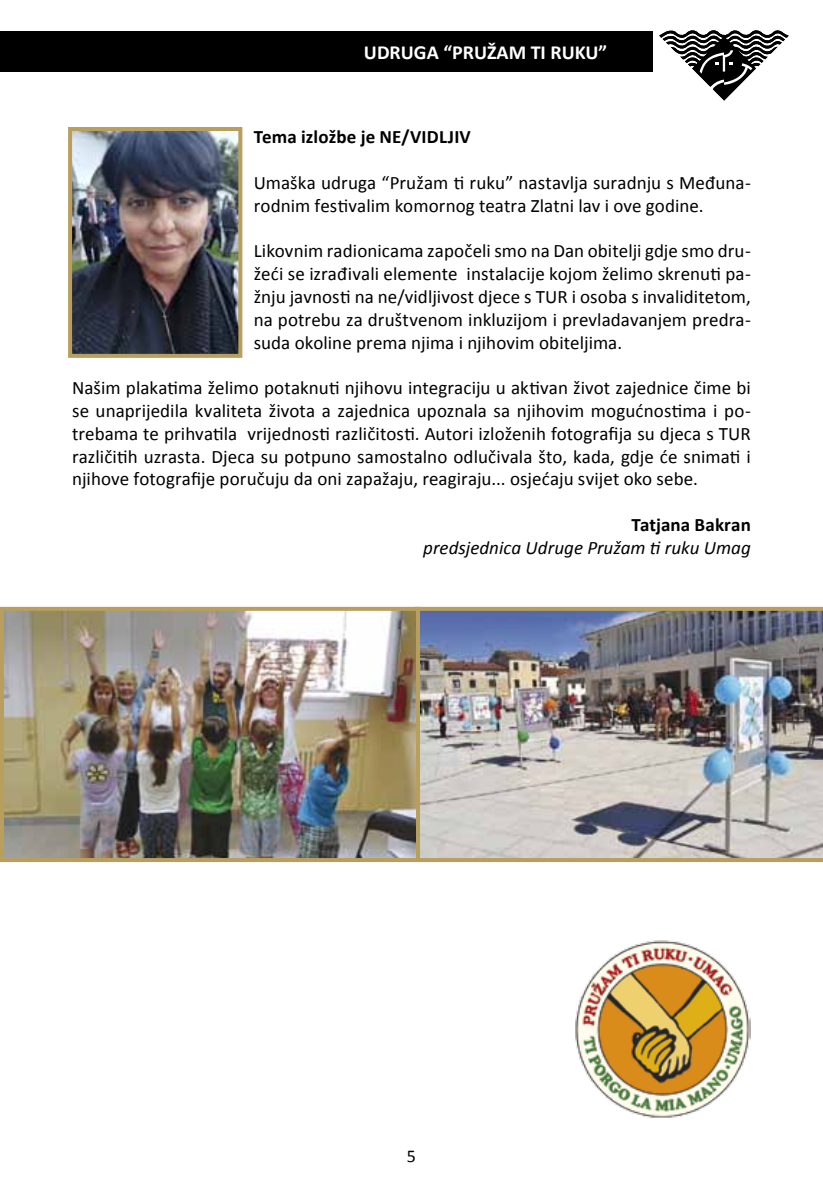
<style>
.page{position:relative;width:823px;height:1191px;background:#fff}
.page>*{position:absolute;margin:0;border:0;box-sizing:border-box;transform-origin:0 0}
.t1{font:700 20px "Calibri";color:#fff}
.t2{font:19px/22.8px "Calibri";letter-spacing:.005em;color:#000;text-align:justify}
.t3{font:700 19px "Calibri";letter-spacing:.005em;color:#000}
.t4{font:italic 19px "Calibri";letter-spacing:.005em;color:#000}
.t5{font:18px "Calibri";color:#000}
</style>
<div class="page">
<div style="left:0;top:31px;width:652px;height:41px;background:#000"></div>
<svg style="left:659px;top:30px;width:129px;height:71px"></svg>
<img style="left:73px;top:132px;width:164px;height:221px">
<div style="left:68px;top:127px;width:174px;height:231px;border:4px solid #b99f5e"></div>
<img style="left:420px;top:607px;width:402px;height:255px">
<img style="left:5px;top:612px;width:410px;height:245px">
<div style="left:0;top:607px;width:420px;height:255px;border:4px solid #b99f5e"></div>
<img style="left:575px;top:940px;width:175px;height:178px">
<p class="t1" style="left:364px;top:40px;width:245px">UDRUGA “PRUŽAM TI RUKU”</p>
<p class="t3" style="left:253px;top:125px;width:218px">Tema izložbe je NE/VIDLJIV</p>
<p class="t2" style="left:253px;top:171px;width:498px">Umaška udruga “Pružam ti ruku” nastavlja suradnju s Međuna&shy;rodnim festivalim komornog teatra Zlatni lav i ove godine.</p>
<p class="t2" style="left:253px;top:240px;width:498px">Likovnim radionicama započeli smo na Dan obitelji gdje smo dru&shy;žeći se izrađivali elemente instalacije kojom želimo skrenuti pa&shy;žnju javnosti na ne/vidljivost djece s TUR i osoba s invaliditetom, na potrebu za društvenom inkluzijom i prevladavanjem predra&shy;suda okoline prema njima i njihovim obiteljima.</p>
<p class="t2" style="left:72px;top:376px;width:680px">Našim plakatima želimo potaknuti njihovu integraciju u aktivan život zajednice čime bi se unaprijedila kvaliteta života a zajednica upoznala sa njihovim mogućnostima i po&shy;trebama te prihvatila vrijednosti različitosti. Autori izloženih fotografija su djeca s TUR različitih uzrasta. Djeca su potpuno samostalno odlučivala što, kada, gdje će snimati i njihove fotografije poručuju da oni zapažaju, reagiraju... osjećaju svijet oko sebe.</p>
<p class="t3" style="left:631px;top:512px;width:121px">Tatjana Bakran</p>
<p class="t4" style="left:423px;top:534px;width:329px">predsjednica Udruge Pružam ti ruku Umag</p>
<p class="t5" style="left:406px;top:1144px;width:11px">5</p>
</div>
